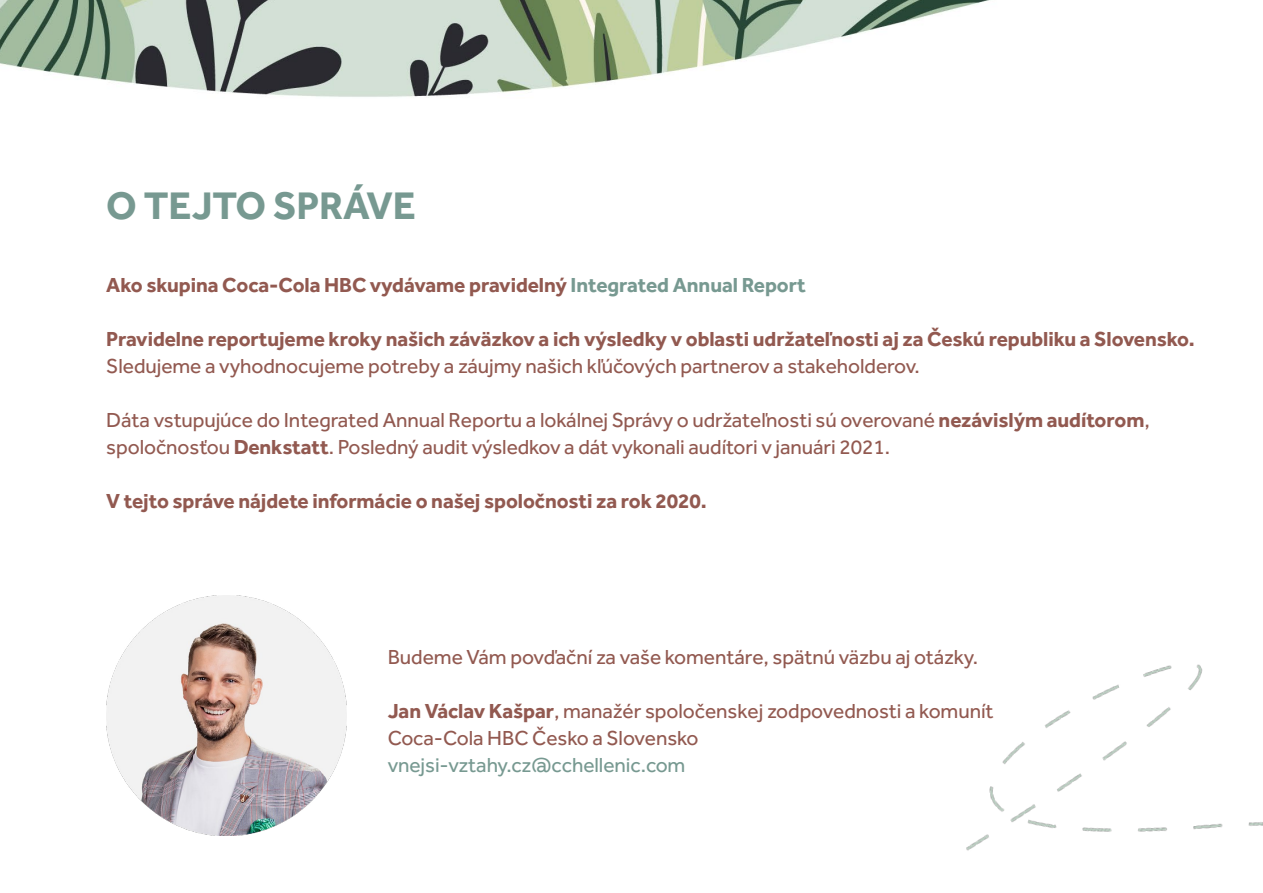
<style>
.page{position:relative;width:1263px;height:893px;background:#fff}
.page>*{position:absolute;margin:0;border:0;box-sizing:border-box;transform-origin:0 0}
.t1{font:700 39.75px "Effra";letter-spacing:-.005em;color:#779991}
.t2{font:21px/27px "Effra";letter-spacing:-.005em;color:#925950}
.t3{font:700 21px "Effra";letter-spacing:-.005em;color:#925950}
.t4{font:21px "Effra";letter-spacing:-.005em;color:#779991}
.s1{color:#779991}
.s2{font-weight:700}
</style>
<div class="page">
<img style="left:0;top:0;width:990px;height:97px">
<img style="left:106px;top:596px;width:240px;height:240px">
<img style="left:966px;top:664px;width:297px;height:187px">
<h1 class="t1" style="left:106px;top:182px;width:311px">O TEJTO SPRÁVE</h1>
<p class="t3" style="left:106px;top:272px;width:701px">Ako skupina Coca-Cola HBC vydávame pravidelný <span class="s1">Integrated Annual Report</span></p>
<p class="t3" style="left:106px;top:326px;width:1090px">Pravidelne reportujeme kroky našich záväzkov a ich výsledky v oblasti udržateľnosti aj za Českú republiku a Slovensko.</p>
<p class="t2" style="left:106px;top:352px;width:815px">Sledujeme a vyhodnocujeme potreby a záujmy našich kľúčových partnerov a stakeholderov.</p>
<p class="t2" style="left:106px;top:406px;width:1045px">Dáta vstupujúce do Integrated Annual Reportu a lokálnej Správy o udržateľnosti sú overované <span class="s2">nezávislým audítorom</span>, spoločnosťou <span class="s2">Denkstatt</span>. Posledný audit výsledkov a dát vykonali audítori v januári 2021.</p>
<p class="t3" style="left:106px;top:488px;width:602px">V tejto správe nájdete informácie o našej spoločnosti za rok 2020.</p>
<p class="t2" style="left:388px;top:643px;width:592px">Budeme Vám povďační za vaše komentáre, spätnú väzbu aj otázky.</p>
<p class="t2" style="left:388px;top:697px;width:607px"><span class="s2">Jan Václav Kašpar</span>, manažér spoločenskej zodpovednosti a komunít<br>Coca-Cola HBC Česko a Slovensko</p>
<p class="t4" style="left:388px;top:753px;width:299px">vnejsi-vztahy.cz@cchellenic.com</p>
</div>
